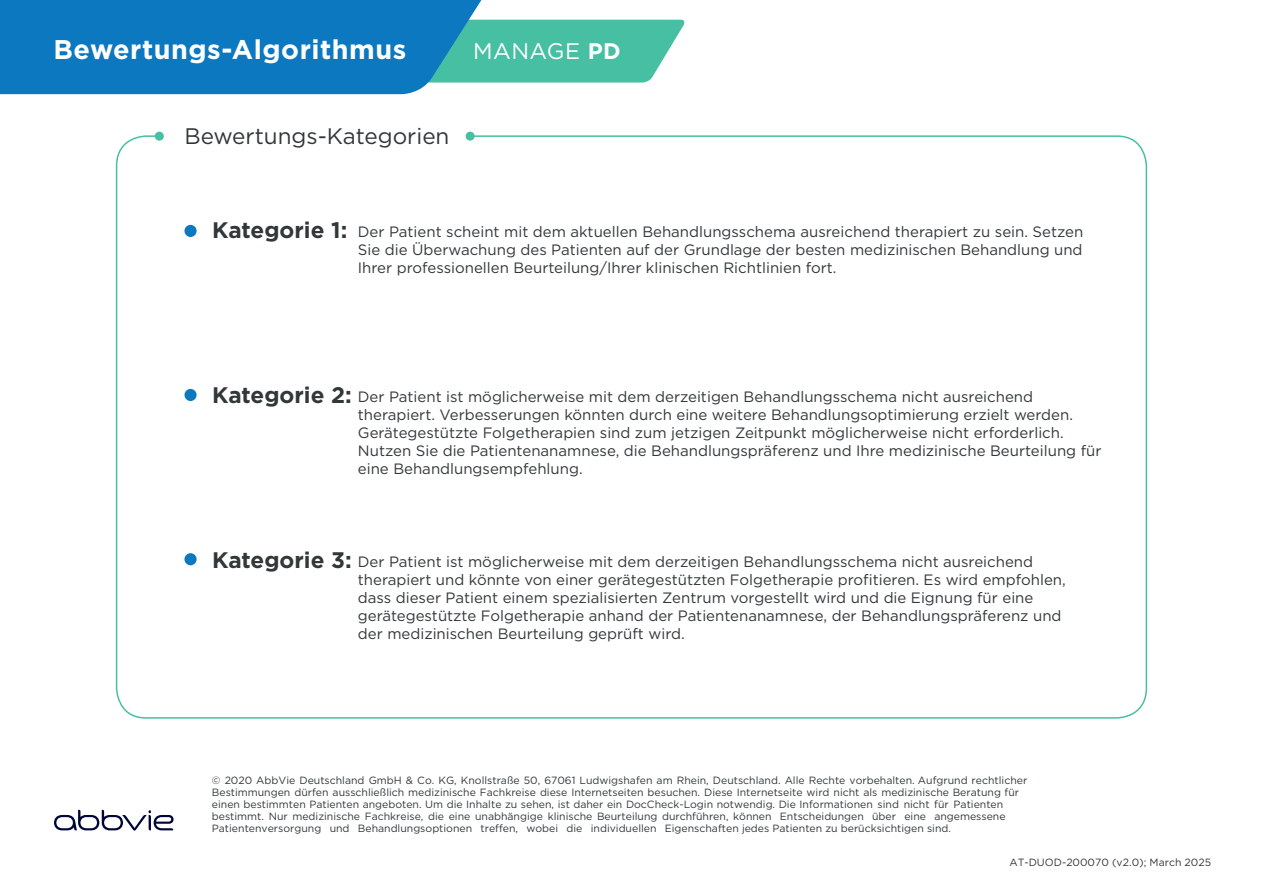
<style>
.page{position:relative;width:1263px;height:893px;background:#fff}
.page>*{position:absolute;margin:0;border:0;box-sizing:border-box;transform-origin:0 0}
.t1{font:700 27px "Gotham";letter-spacing:.02em;color:#fff}
.t2{font:700 22.5px "Gotham";color:#323739}
.t3{font:22.5px "Gotham";color:#323739}
.t4{font:22.5px "Gotham";letter-spacing:.02em;color:#fff}
.t5{font:15px/18px "Gotham";color:#323739}
.t6{font:10.5px/12px "Gotham";color:#323739}
.s1{font-weight:700}
</style>
<div class="page">
<svg style="left:517px;top:20px;width:168px;height:63px;background:#5ac5ab"></svg>
<svg style="left:0;top:0;width:517px;height:94px;background:#1a83be"></svg>
<svg style="left:54px;top:810px;width:120px;height:21px"></svg>
<div style="left:155px;top:132px;width:9px;height:9px;background:#47bfa1;border-radius:50%"></div>
<div style="left:466px;top:132px;width:9px;height:9px;background:#47bfa1;border-radius:50%"></div>
<div style="left:184px;top:225px;width:13px;height:12px;background:#0c78bf;border-radius:50%"></div>
<div style="left:184px;top:389px;width:13px;height:12px;background:#0c78bf;border-radius:50%"></div>
<div style="left:184px;top:553px;width:13px;height:12px;background:#0c78bf;border-radius:50%"></div>
<h1 class="t1" style="left:54px;top:32px;width:354px">Bewertungs-Algorithmus</h1>
<h2 class="t4" style="left:473px;top:36px;width:149px">MANAGE <span class="s1">PD</span></h2>
<h2 class="t3" style="left:184px;top:121px;width:267px">Bewertungs-Kategorien</h2>
<h2 class="t2" style="left:212px;top:215px;width:137px">Kategorie 1:</h2>
<p class="t5" style="left:358px;top:223px;width:727px;text-align:justify">Der Patient scheint mit dem aktuellen Behandlungsschema ausreichend therapiert zu sein. Setzen Sie die Überwachung des Patienten auf der Grundlage der besten medizinischen Behandlung und Ihrer professionellen Beurteilung/Ihrer klinischen Richtlinien fort.</p>
<h2 class="t2" style="left:212px;top:380px;width:141px">Kategorie 2:</h2>
<p class="t5" style="left:358px;top:388px;width:745px">Der Patient ist möglicherweise mit dem derzeitigen Behandlungsschema nicht ausreichend therapiert. Verbesserungen könnten durch eine weitere Behandlungsoptimierung erzielt werden.<br>Gerätegestützte Folgetherapien sind zum jetzigen Zeitpunkt möglicherweise nicht erforderlich.<br>Nutzen Sie die Patientenanamnese, die Behandlungspräferenz und Ihre medizinische Beurteilung für eine Behandlungsempfehlung.</p>
<h2 class="t2" style="left:212px;top:545px;width:141px">Kategorie 3:</h2>
<p class="t5" style="left:358px;top:552px;width:709px">Der Patient ist möglicherweise mit dem derzeitigen Behandlungsschema nicht ausreichend therapiert und könnte von einer gerätegestützten Folgetherapie profitieren. Es wird empfohlen, dass dieser Patient einem spezialisierten Zentrum vorgestellt wird und die Eignung für eine gerätegestützte Folgetherapie anhand der Patientenanamnese, der Behandlungspräferenz und der medizinischen Beurteilung geprüft wird.</p>
<p class="t6" style="left:212px;top:774px;width:817px">© 2020 AbbVie Deutschland GmbH &amp; Co. KG, Knollstraße 50, 67061 Ludwigshafen am Rhein, Deutschland. Alle Rechte vorbehalten. Aufgrund rechtlicher Bestimmungen dürfen ausschließlich medizinische Fachkreise diese Internetseiten besuchen. Diese Internetseite wird nicht als medizinische Beratung für einen bestimmten Patienten angeboten. Um die Inhalte zu sehen, ist daher ein DocCheck-Login notwendig. Die Informationen sind nicht für Patienten bestimmt. Nur medizinische Fachkreise, die eine unabhängige klinische Beurteilung durchführen, können Entscheidungen über eine angemessene Patientenversorgung und Behandlungsoptionen treffen, wobei die individuellen Eigenschaften jedes Patienten zu berücksichtigen sind.</p>
<p class="t6" style="left:1009px;top:856px;width:203px">AT-DUOD-200070 (v2.0); March 2025</p>
</div>
